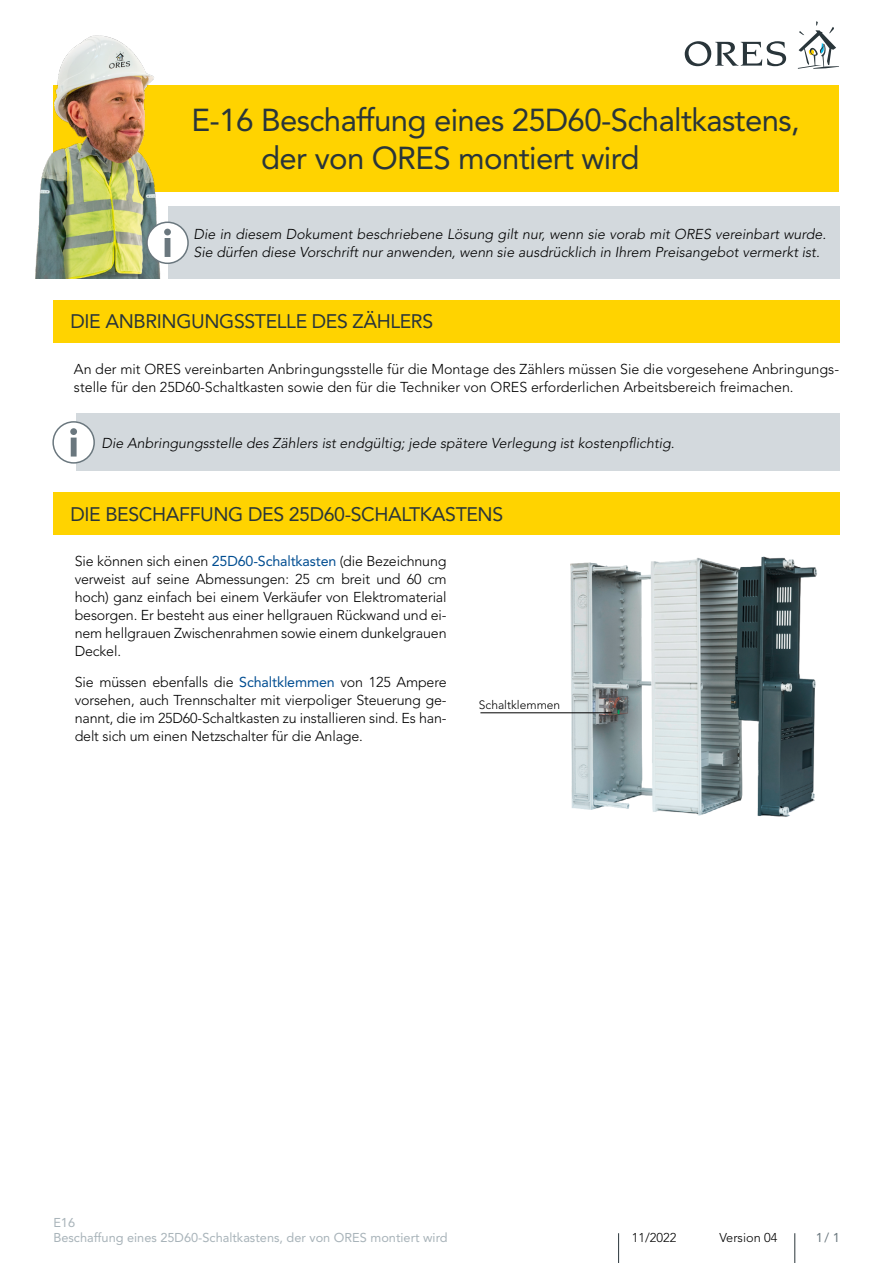
<style>
.page{position:relative;width:893px;height:1263px;background:#fff}
.page>*{position:absolute;margin:0;border:0;box-sizing:border-box;transform-origin:0 0}
.t1{font:31.5px/37.5px "Avenir LT Std";letter-spacing:-.02em;color:#29353a}
.t2{font:19.5px "Avenir LT Std";letter-spacing:-.02em;color:#29353a}
.t3{font:300 14.25px/18px "Avenir LT Std";color:#000;text-align:justify}
.t4{font:italic 300 14.25px/18px "Avenir LT Std";color:#000}
.t5{font:12.75px/14.2px "Avenir LT Std";color:#a8b3b9}
.t6{font:300 12.75px "Avenir LT Std";color:#000}
.t7{font:12.75px "Avenir LT Std";color:#6a777e}
.t8{font:300 12px "Avenir LT Std";color:#000}
.s1{font-weight:400;color:#004d91}
</style>
<div class="page">
<hr style="left:794px;top:1233px;width:1px;height:30px;background:#29353a">
<hr style="left:618px;top:1233px;width:1px;height:30px;background:#29353a">
<svg style="left:685px;top:41px;width:101px;height:25px"></svg>
<svg style="left:798px;top:21px;width:41px;height:48px"></svg>
<img style="left:543px;top:556px;width:274px;height:261px">
<div style="left:53px;top:85px;width:786px;height:106px;background:#ffd300"></div>
<img style="left:35px;top:35px;width:161px;height:244px">
<div style="left:76px;top:414px;width:763px;height:57px;background:#d3d9dd"></div>
<div style="left:53px;top:422px;width:41px;height:41px;background:#fff;border-radius:50%"></div>
<div style="left:52px;top:421px;width:43px;height:43px;border:2px solid #6a777e;border-radius:50%"></div>
<svg style="left:70px;top:428px;width:7px;height:28px"></svg>
<div style="left:53px;top:300px;width:787px;height:42px;background:#ffd300"></div>
<div style="left:53px;top:492px;width:787px;height:43px;background:#ffd300"></div>
<div style="left:168px;top:207px;width:671px;height:72px;background:#d3d9dd"></div>
<div style="left:147px;top:222px;width:41px;height:41px;background:#fff;border-radius:50%"></div>
<div style="left:146px;top:222px;width:43px;height:42px;border:2px solid #6a777e;border-radius:50%"></div>
<svg style="left:164px;top:229px;width:7px;height:28px"></svg>
<hr style="left:480px;top:712px;width:132px;height:1px;background:#000">
<h1 class="t1" style="left:261px;top:102px;width:540px;text-indent:-70px">E-16 Beschaffung eines 25D60-Schaltkastens, der von ORES montiert wird</h1>
<p class="t4" style="left:193px;top:225px;width:634px">Die in diesem Dokument beschriebene Lösung gilt nur, wenn sie vorab mit ORES vereinbart wurde.<br>Sie dürfen diese Vorschrift nur anwenden, wenn sie ausdrücklich in Ihrem Preisangebot vermerkt ist.</p>
<h2 class="t2" style="left:70px;top:310px;width:364px">DIE ANBRINGUNGSSTELLE DES ZÄHLERS</h2>
<p class="t3" style="left:74px;top:360px;width:767px">An der mit ORES vereinbarten Anbringungsstelle für die Montage des Zählers müssen Sie die vorgesehene Anbringungs&shy;stelle für den 25D60-Schaltkasten sowie den für die Techniker von ORES erforderlichen Arbeitsbereich freimachen.</p>
<p class="t4" style="left:102px;top:434px;width:575px">Die Anbringungsstelle des Zählers ist endgültig; jede spätere Verlegung ist kostenpflichtig.</p>
<h2 class="t2" style="left:70px;top:503px;width:434px">DIE BESCHAFFUNG DES 25D60-SCHALTKASTENS</h2>
<p class="t3" style="left:75px;top:552px;width:373px">Sie können sich einen <span class="s1">25D60-Schaltkasten</span> (die Bezeichnung verweist auf seine Abmessungen: 25 cm breit und 60 cm hoch) ganz einfach bei einem Verkäufer von Elektromaterial besorgen. Er besteht aus einer hellgrauen Rückwand und ei&shy;nem hellgrauen Zwischenrahmen sowie einem dunkelgrauen Deckel.</p>
<p class="t3" style="left:75px;top:673px;width:373px">Sie müssen ebenfalls die <span class="s1">Schaltklemmen</span> von 125 Ampere vorsehen, auch Trennschalter mit vierpoliger Steuerung ge&shy;nannt, die im 25D60-Schaltkasten zu installieren sind. Es han&shy;delt sich um einen Netzschalter für die Anlage.</p>
<p class="t8" style="left:479px;top:698px;width:83px">Schaltklemmen</p>
<p class="t5" style="left:53px;top:1216px;width:396px">E16<br>Beschaffung eines 25D60-Schaltkastens, der von ORES montiert wird</p>
<p class="t6" style="left:632px;top:1230px;width:46px">11/2022</p>
<p class="t6" style="left:719px;top:1230px;width:59px">Version 04</p>
<p class="t7" style="left:816px;top:1230px;width:26px">1/ 1</p>
</div>
